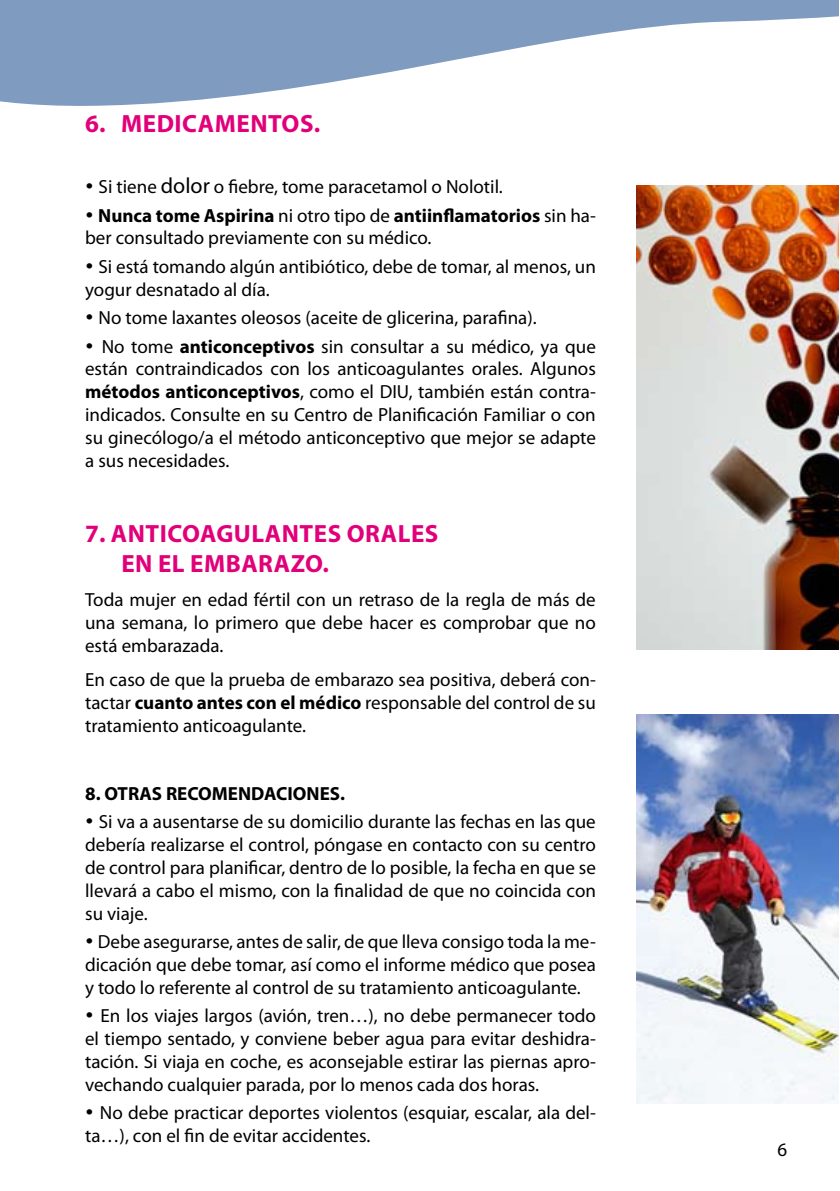
<style>
.page{position:relative;width:840px;height:1191px;background:#fff}
.page>*{position:absolute;margin:0;border:0;box-sizing:border-box;transform-origin:0 0}
.t1{font:700 25px/30px "Myriad Pro";letter-spacing:.02em;color:#e2007a}
.t2{font:19px/22.8px "Myriad Pro";color:#000;text-align:justify}
.t3{font:700 19px "Myriad Pro";color:#000}
.s1{font-size:22px}
.s2{font-weight:700}
</style>
<div class="page">
<img style="left:636px;top:186px;width:202px;height:463px">
<img style="left:636px;top:714px;width:202px;height:389px">
<svg style="left:0;top:1px;width:838px;height:105px;fill:#809bc0"></svg>
<h1 class="t1" style="left:85px;top:108px;width:236px">6. MEDICAMENTOS.</h1>
<p class="t2" style="left:85px;top:175px;width:419px">• Si tiene <span class="s1">dolor</span> o fiebre, tome paracetamol o Nolotil.</p>
<p class="t2" style="left:85px;top:203px;width:512px">• <span class="s2">Nunca tome Aspirina</span> ni otro tipo de <span class="s2">antiinflamatorios</span> sin ha&shy;ber consultado previamente con su médico.</p>
<p class="t2" style="left:85px;top:255px;width:512px">• Si está tomando algún antibiótico, debe de tomar, al menos, un yogur desnatado al día.</p>
<p class="t2" style="left:85px;top:306px;width:453px">• No tome laxantes oleosos (aceite de glicerina, parafina).</p>
<p class="t2" style="left:85px;top:334px;width:512px">• No tome <span class="s2">anticonceptivos</span> sin consultar a su médico, ya que están contraindicados con los anticoagulantes orales. Algunos <span class="s2">métodos anticonceptivos</span>, como el DIU, también están contra&shy;indicados. Consulte en su Centro de Planificación Familiar o con su ginecólogo/a el método anticonceptivo que mejor se adapte a sus necesidades.</p>
<h1 class="t1" style="left:121px;top:518px;width:318px;text-indent:-36px">7. ANTICOAGULANTES ORALES<br>EN EL EMBARAZO.</h1>
<p class="t2" style="left:85px;top:588px;width:512px">Toda mujer en edad fértil con un retraso de la regla de más de una semana, lo primero que debe hacer es comprobar que no está embarazada.</p>
<p class="t2" style="left:85px;top:668px;width:512px">En caso de que la prueba de embarazo sea positiva, deberá con&shy;tactar <span class="s2">cuanto antes con el médico</span> responsable del control de su tratamiento anticoagulante.</p>
<p class="t3" style="left:85px;top:781px;width:261px">8. OTRAS RECOMENDACIONES.</p>
<p class="t2" style="left:85px;top:810px;width:512px">• Si va a ausentarse de su domicilio durante las fechas en las que debería realizarse el control, póngase en contacto con su centro de control para planificar, dentro de lo posible, la fecha en que se llevará a cabo el mismo, con la finalidad de que no coincida con su viaje.</p>
<p class="t2" style="left:85px;top:930px;width:512px">• Debe asegurarse, antes de salir, de que lleva consigo toda la me&shy;dicación que debe tomar, así como el informe médico que posea y todo lo referente al control de su tratamiento anticoagulante.</p>
<p class="t2" style="left:85px;top:1004px;width:512px">• En los viajes largos (avión, tren…), no debe permanecer todo el tiempo sentado, y conviene beber agua para evitar deshidra&shy;tación. Si viaja en coche, es aconsejable estirar las piernas apro&shy;vechando cualquier parada, por lo menos cada dos horas.</p>
<p class="t2" style="left:85px;top:1101px;width:512px">• No debe practicar deportes violentos (esquiar, escalar, ala del&shy;ta…), con el fin de evitar accidentes.</p>
<p class="t2" style="left:777px;top:1138px;width:11px">6</p>
</div>
